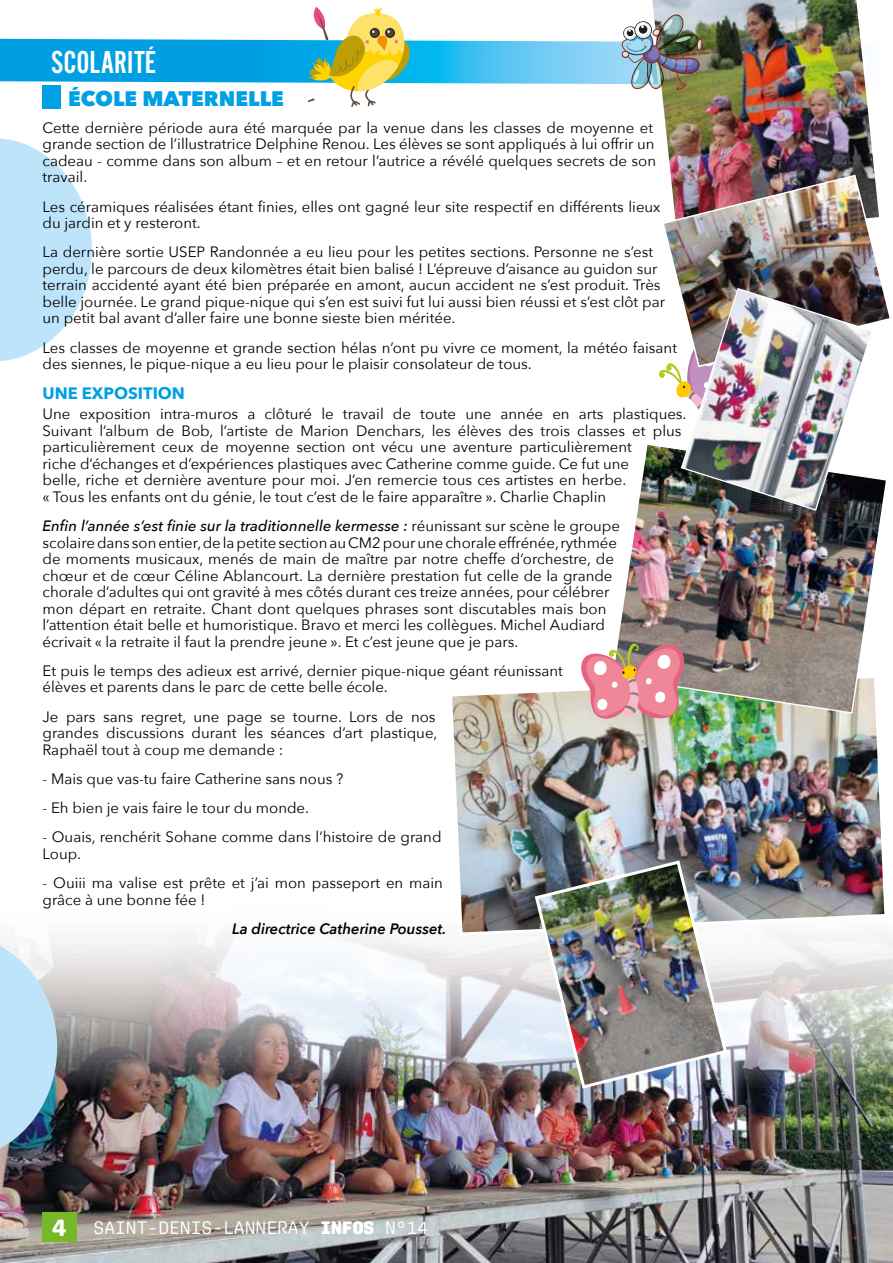
<style>
.page{position:relative;width:893px;height:1263px;background:#fff}
.page>*{position:absolute;margin:0;border:0;box-sizing:border-box;transform-origin:0 0}
.t1{font:33px "Alternate Got No 2 D";letter-spacing:.005em;color:#fff}
.t2{font:800 21px "Avenir Next";color:#00a0e4}
.t3{font:18px "Aglet Mono";color:#fff}
.t4{font:700 16.5px "Avenir Next";color:#009fe3}
.t5{font:15px/16.5px "Avenir Next";color:#000}
.t6{font:italic 600 15px "Avenir Next";color:#000}
.s1{font-weight:500;font-style:italic}
.s2{font-weight:700;font-size:24px}
.s3{font-weight:900}
</style>
<div class="page">
<img style="left:0;top:934px;width:893px;height:329px">
<div style="left:43px;top:1212px;width:34px;height:30px;background:#76b82a"></div>
<svg style="left:0;top:935px;width:57px;height:224px;background:#adccdf"></svg>
<svg style="left:0;top:138px;width:92px;height:223px"></svg>
<div style="left:43px;top:86px;width:18px;height:23px;background:#00a0e4"></div>
<img style="left:652px;top:0;width:223px;height:174px">
<img style="left:447px;top:691px;width:442px;height:246px">
<img style="left:533px;top:859px;width:196px;height:231px">
<img style="left:618px;top:512px;width:270px;height:202px">
<img style="left:637px;top:174px;width:253px;height:338px">
<img style="left:0;top:5px;width:875px;height:103px">
<svg style="left:580px;top:643px;width:104px;height:78px;background:#dd9d9e"></svg>
<h1 class="t1" style="left:51px;top:45px;width:107px">SCOLARITÉ</h1>
<h2 class="t2" style="left:68px;top:86px;width:217px">ÉCOLE MATERNELLE</h2>
<p class="t5" style="left:43px;top:119px;width:615px">Cette dernière période aura été marquée par la venue dans les classes de moyenne et grande section de l’illustratrice Delphine Renou. Les élèves se sont appliqués à lui offrir un cadeau - comme dans son album – et en retour l’autrice a révélé quelques secrets de son travail.</p>
<p class="t5" style="left:43px;top:198px;width:620px">Les céramiques réalisées étant finies, elles ont gagné leur site respectif en différents lieux du jardin et y resteront.</p>
<p class="t5" style="left:43px;top:243px;width:624px">La dernière sortie USEP Randonnée a eu lieu pour les petites sections. Personne ne s’est perdu, le parcours de deux kilomètres était bien balisé ! L’épreuve d’aisance au guidon sur terrain accidenté ayant été bien préparée en amont, aucun accident ne s’est produit. Très belle journée. Le grand pique-nique qui s’en est suivi fut lui aussi bien réussi et s’est clôt par un petit bal avant d’aller faire une bonne sieste bien méritée.</p>
<p class="t5" style="left:43px;top:339px;width:636px">Les classes de moyenne et grande section hélas n’ont pu vivre ce moment, la météo faisant des siennes, le pique-nique a eu lieu pour le plaisir consolateur de tous.</p>
<p class="t4" style="left:43px;top:378px;width:144px">UNE EXPOSITION</p>
<p class="t5" style="left:43px;top:405px;width:645px">Une exposition intra-muros a clôturé le travail de toute une année en arts plastiques.<br>Suivant l’album de Bob, l’artiste de Marion Denchars, les élèves des trois classes et plus particulièrement ceux de moyenne section ont vécu une aventure particulièrement<br>riche d’échanges et d’expériences plastiques avec Catherine comme guide. Ce fut une<br>belle, riche et dernière aventure pour moi. J’en remercie tous ces artistes en herbe.<br>« Tous les enfants ont du génie, le tout c’est de le faire apparaître ». Charlie Chaplin</p>
<p class="t5" style="left:43px;top:517px;width:579px"><span class="s1">Enfin l’année s’est finie sur la traditionnelle kermesse :</span> réunissant sur scène le groupe scolaire dans son entier, de la petite section au CM2 pour une chorale effrénée, rythmée de moments musicaux, menés de main de maître par notre cheffe d’orchestre, de chœur et de cœur Céline Ablancourt. La dernière prestation fut celle de la grande chorale d’adultes qui ont gravité à mes côtés durant ces treize années, pour célébrer mon départ en retraite. Chant dont quelques phrases sont discutables mais bon l’attention était belle et humoristique. Bravo et merci les collègues. Michel Audiard écrivait « la retraite il faut la prendre jeune ». Et c’est jeune que je pars.</p>
<p class="t5" style="left:43px;top:662px;width:522px">Et puis le temps des adieux est arrivé, dernier pique-nique géant réunissant élèves et parents dans le parc de cette belle école.</p>
<p class="t5" style="left:43px;top:707px;width:396px">Je pars sans regret, une page se tourne. Lors de nos grandes discussions durant les séances d’art plastique,<br>Raphaël tout à coup me demande :</p>
<p class="t5" style="left:43px;top:770px;width:302px">- Mais que vas-tu faire Catherine sans nous ?</p>
<p class="t5" style="left:43px;top:799px;width:268px">- Eh bien je vais faire le tour du monde.</p>
<p class="t5" style="left:43px;top:828px;width:400px">- Ouais, renchérit Sohane comme dans l’histoire de grand<br>Loup.</p>
<p class="t5" style="left:43px;top:874px;width:402px">- Ouiii ma valise est prête et j’ai mon passeport en main grâce à une bonne fée !</p>
<p class="t6" style="left:232px;top:916px;width:216px">La directrice Catherine Pousset.</p>
<p class="t3" style="left:52px;top:1217px;width:378px"><span class="s2">4</span> SAINT-DENIS-LANNERAY <span class="s3">INFOS</span> N°14</p>
</div>
